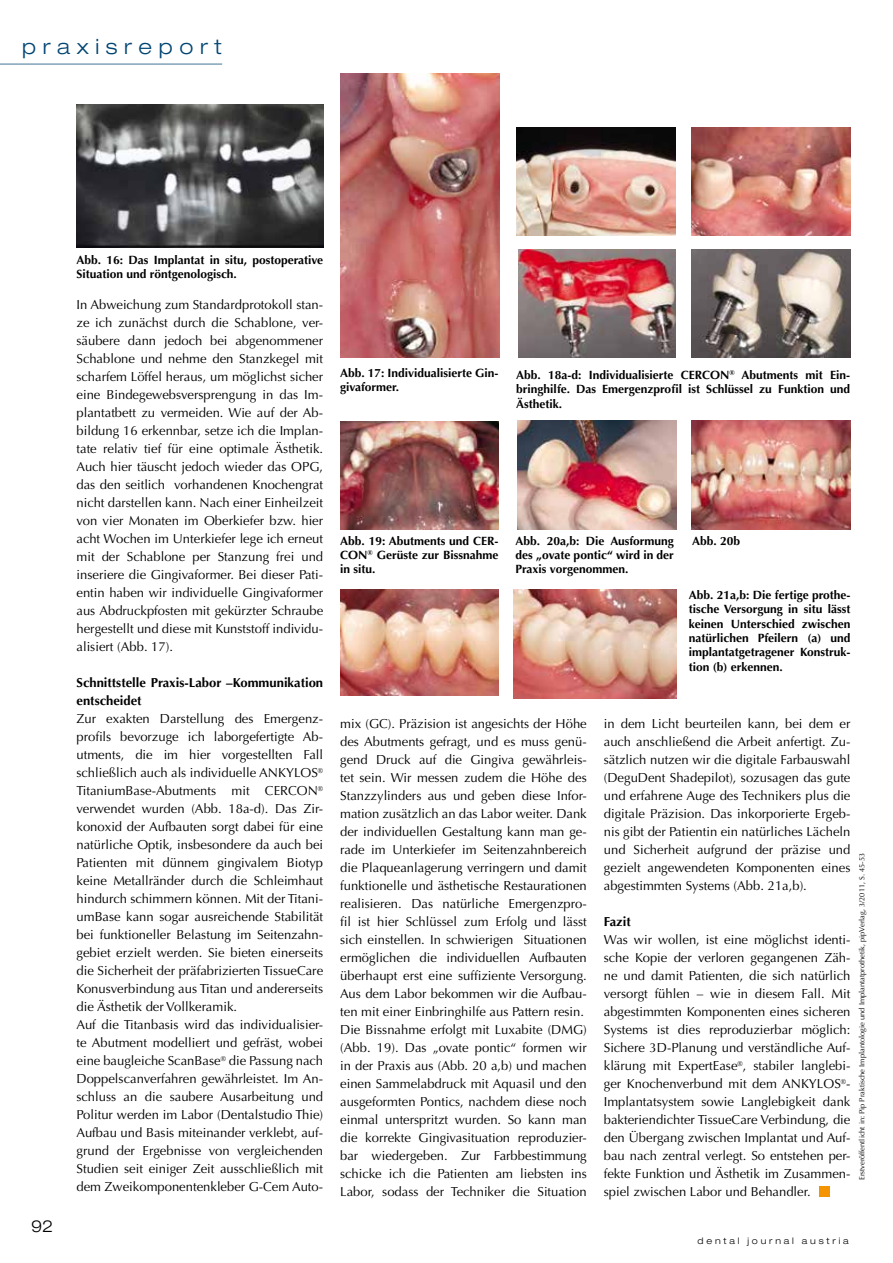
<style>
.page{position:relative;width:893px;height:1263px;background:#fff}
.page>*{position:absolute;margin:0;border:0;box-sizing:border-box;transform-origin:0 0}
.t1{font:300 expanded 21px "Helvetica Neue";letter-spacing:.315em;color:#004573}
.t2{font:300 expanded 16.5px "Helvetica Neue";color:#000}
.t3{font:13.05px/18px "Optima LT Std";color:#000;text-align:justify}
.t4{font:700 13.05px/18px "Optima LT Std";color:#000}
.t5{font:700 12px/14.4px "Optima LT Std";color:#000;text-align:justify}
.t6{font:300 expanded 9px "Helvetica Neue";letter-spacing:.315em;color:#000}
.t7{font:7.5px "Optima LT Std";color:#000}
</style>
<div class="page">
<img style="left:77px;top:104px;width:246px;height:144px">
<img style="left:692px;top:128px;width:158px;height:108px">
<img style="left:518px;top:249px;width:157px;height:108px">
<img style="left:692px;top:249px;width:158px;height:108px">
<img style="left:340px;top:422px;width:159px;height:108px">
<img style="left:517px;top:421px;width:159px;height:108px">
<img style="left:692px;top:421px;width:158px;height:108px">
<img style="left:340px;top:590px;width:159px;height:106px">
<img style="left:514px;top:590px;width:162px;height:108px">
<img style="left:516px;top:128px;width:159px;height:107px">
<img style="left:340px;top:73px;width:160px;height:284px">
<div style="left:819px;top:1186px;width:10px;height:10px;background:#f39400"></div>
<hr style="left:0;top:63px;width:222px;height:2px;background:#004573">
<h1 class="t1" style="left:22px;top:34px;width:201px">praxisreport</h1>
<p class="t2" style="left:31px;top:1216px;width:24px">92</p>
<p class="t5" style="left:77px;top:253px;width:248px">Abb. 16: Das I mplantat in situ, postoperative<br>Situation und röntgenologisch.</p>
<p class="t3" style="left:77px;top:296px;width:248px">In Abweichung zum Standardprotokoll stan&shy;ze ich zunächst durch die Schablone, ver&shy;säubere dann jedoch bei abgenommener Schablone und nehme den Stanzkegel mit scharfem Löffel heraus, um möglichst sicher eine Bindegewebsversprengung in das Im&shy;plantatbett zu vermeiden. Wie auf der Ab&shy;bildung 16 erkennbar, setze ich die Implan&shy;tate relativ tief für eine optimale Ästhetik.<br>Auch hier täuscht jedoch wieder das OPG, das den seitlich vorhandenen Knochengrat nicht darstellen kann. Nach einer Einheilzeit von vier Monaten im Oberkiefer bzw. hier acht Wochen im Unterkiefer lege ich erneut mit der Schablone per Stanzung frei und inseriere die Gingivaformer. Bei dieser Pati&shy;entin haben wir individuelle Gingivaformer aus Abdruckpfosten mit gekürzter Schraube hergestellt und diese mit Kunststoff individu&shy;alisiert (Abb. 17).</p>
<p class="t4" style="left:77px;top:674px;width:248px">Schnittstelle Praxis-Labor –Kommunikation entscheidet</p>
<p class="t3" style="left:77px;top:710px;width:248px;text-align:left">Zur exakten Darstellung des Emergenz&shy;profils bevorzuge ich laborgefertigte Ab&shy;utments, die im hier vorgestellten Fall schließlich auch als individuelle ANKYLOS<sup>® </sup>TitaniumBase-Abutments mit CERCON<sup>® </sup>verwendet wurden (Abb. 18a-d). Das Zir&shy;konoxid der Aufbauten sorgt dabei für eine natürliche Optik, insbesondere da auch bei Patienten mit dünnem gingivalem Biotyp keine Metallränder durch die Schleimhaut hindurch schimmern können. Mit der Titani&shy;umBase kann sogar ausreichende Stabilität bei funktioneller Belastung im Seitenzahn&shy;gebiet erzielt werden. Sie bieten einerseits die Sicherheit der präfabrizierten TissueCare Konusverbindung aus Titan und andererseits die Ästhetik der Vollkeramik.<br>Auf die Titanbasis wird das individualisier&shy;te Abutment modelliert und gefräst, wobei eine baugleiche ScanBase<sup>®</sup> die Passung nach Doppelscanverfahren gewährleistet. Im An&shy;schluss an die saubere Ausarbeitung und Politur werden im Labor (Dentalstudio Thie)<br>Aufbau und Basis miteinander verklebt, auf&shy;grund der Ergebnisse von vergleichenden Studien seit einiger Zeit ausschließlich mit dem Zweikomponentenkleber G-Cem Auto-</p>
<p class="t3" style="left:340px;top:715px;width:248px;text-align:left">mix (GC). Präzision ist angesichts der Höhe des Abutments gefragt, und es muss genü&shy;gend Druck auf die Gingiva gewährleis&shy;tet sein. Wir messen zudem die Höhe des Stanzzylinders aus und geben diese Infor&shy;mation zusätzlich an das Labor weiter. Dank der individuellen Gestaltung kann man ge&shy;rade im Unterkiefer im Seitenzahnbereich die Plaqueanlagerung verringern und damit funktionelle und ästhetische Restaurationen realisieren. Das natürliche Emergenzpro&shy;fil ist hier Schlüssel zum Erfolg und lässt sich einstellen. In schwierigen Situationen ermöglichen die individuellen Aufbauten überhaupt erst eine suffiziente Versorgung.<br>Aus dem Labor bekommen wir die Aufbau&shy;ten mit einer Einbringhilfe aus Pattern resin.<br>Die Bissnahme erfolgt mit Luxabite (DMG) (Abb. 19). Das „ovate pontic“ formen wir in der Praxis aus (Abb. 20 a,b) und machen einen Sammelabdruck mit Aquasil und den ausgeformten Pontics, nachdem diese noch einmal unterspritzt wurden. So kann man die korrekte Gingivasituation reproduzier&shy;bar wiedergeben. Zur Farbbestimmung schicke ich die Patienten am liebsten ins Labor, sodass der Techniker die Situation</p>
<p class="t3" style="left:604px;top:715px;width:248px">in dem Licht beurteilen kann, bei dem er auch anschließend die Arbeit anfertigt. Zu&shy;sätzlich nutzen wir die digitale Farbauswahl (DeguDent Shadepilot), sozusagen das gute und erfahrene Auge des Technikers plus die digitale Präzision. Das inkorporierte Ergeb&shy;nis gibt der Patientin ein natürliches Lächeln und Sicherheit aufgrund der präzise und gezielt angewendeten Komponenten eines abgestimmten Systems (Abb. 21a,b).</p>
<p class="t5" style="left:340px;top:365px;width:160px">Abb. 17: I ndividualisierte Gin&shy;givaformer.</p>
<p class="t5" style="left:516px;top:368px;width:335px">Abb. 18a-d: I ndividualisierte CERCON <sup>®</sup> Abutments mit Ein&shy;bringhilfe. Das Emergenzprofil ist Schlüssel zu Funktion und Ästhetik.</p>
<p class="t5" style="left:340px;top:533px;width:160px">Abb. 19: Abutments und CER-CON <sup>®</sup> Gerüste zur Bissnahme in situ.</p>
<p class="t5" style="left:516px;top:533px;width:160px">Abb. 20a,b: Die Ausformung des „ovate pontic“ wird in der Praxis vorgenommen.</p>
<p class="t5" style="left:692px;top:533px;width:50px">Abb. 20b</p>
<p class="t5" style="left:689px;top:588px;width:163px">Abb. 21a,b: Die fertige prothe&shy;tische Versorgung in situ lässt keinen Unterschied zwischen natürlichen Pfeilern (a) und implantatgetragener Konstruk&shy;tion (b) erkennen.</p>
<p class="t4" style="left:604px;top:913px;width:28px">Fazit</p>
<p class="t3" style="left:604px;top:931px;width:248px">Was wir wollen, ist eine möglichst identi&shy;sche Kopie der verloren gegangenen Zäh&shy;ne und damit Patienten, die sich natürlich versorgt fühlen – wie in diesem Fall. Mit abgestimmten Komponenten eines sicheren Systems ist dies reproduzierbar möglich:<br>Sichere 3D-Planung und verständliche Auf&shy;klärung mit ExpertEase<sup>®</sup>, stabiler langlebi&shy;ger Knochenverbund mit dem ANKYLOS<sup>®</sup>- Implantatsystem sowie Langlebigkeit dank bakteriendichter TissueCare Verbindung, die den Übergang zwischen Implantat und Auf&shy;bau nach zentral verlegt. So entstehen per&shy;fekte Funktion und Ästhetik im Zusammen&shy;spiel zwischen Labor und Behandler.</p>
<p class="t7" style="left:858px;top:1180px;width:329px;rotate:-90deg">Erstveröffentlicht in: Pip Praktische Implantologie und Implantatprothetik, pipVerlag, 3/2011, S. 45-53</p>
<p class="t6" style="left:697px;top:1235px;width:153px">dental journal austria</p>
</div>
